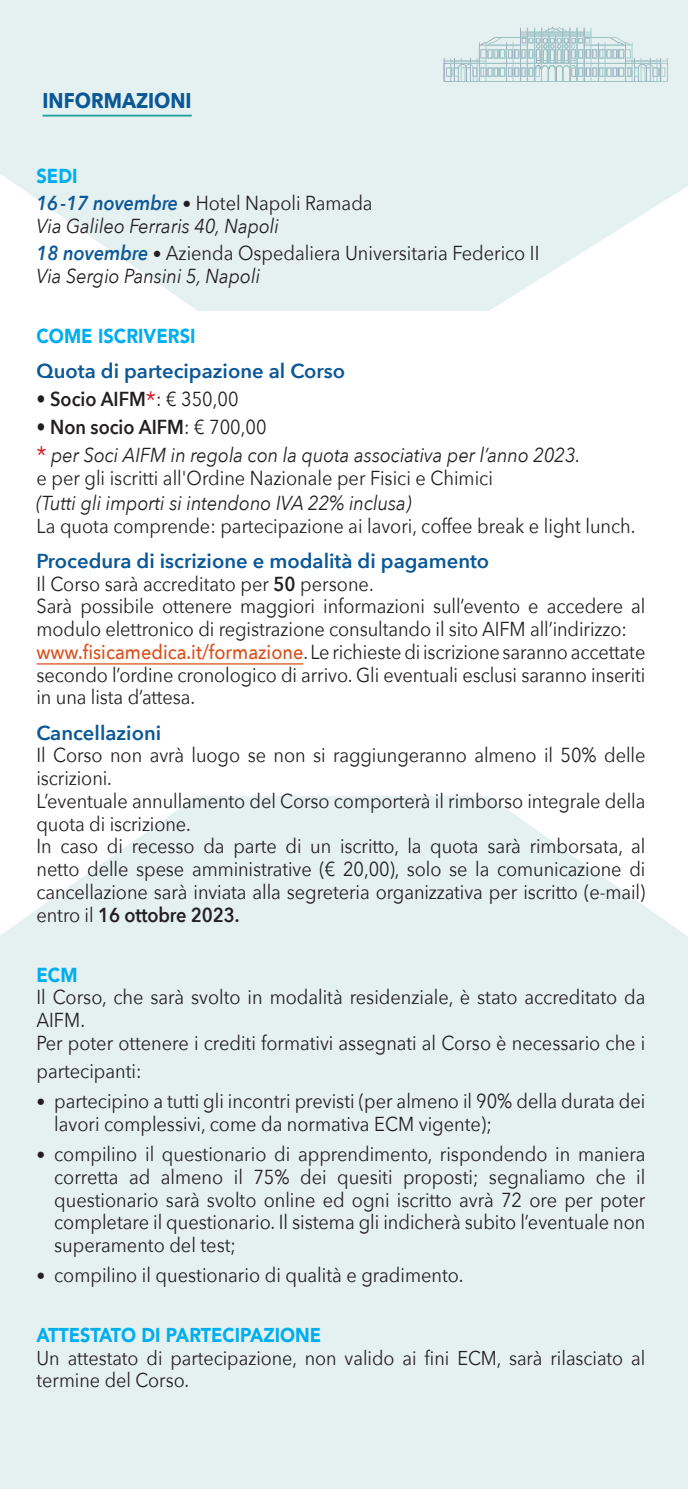
<style>
.page{position:relative;width:688px;height:1489px;background:#fff}
.page>*{position:absolute;margin:0;border:0;box-sizing:border-box;transform-origin:0 0}
.t1{font:700 21.25px "Avenir Next";color:#0b5897;scale:.9 1}
.t2{font:20.25px/22.8px "Avenir Next";letter-spacing:-.005em;color:#231f20;scale:.9 1}
.t3{font:italic 20.25px/22.8px "Avenir Next";color:#231f20;scale:.9 1}
.t4{font:600 20.25px "Avenir Next";color:#0b5897}
.t5{font:900 20.25px "Avenir";color:#00aeef;scale:.9 1}
.t6{font:20px/22.5px "Avenir Next";color:#231f20;scale:.9 1}
.t7{font:900 20px "Avenir";color:#00aeef;scale:.9 1}
.s1{font-weight:600;color:#0b5897}
.s2{font-style:normal;font-size:17.5px}
.s3{font-style:normal}
.s4{font-weight:600;font-style:italic;color:#0b5897}
.s5{font-size:17.5px}
.s6{font-style:italic}
.s7{font-weight:600}
.s8{font-size:25.25px;color:#d51f2c}
.s9{font-weight:600;font-style:normal}
.s10{font-style:normal;font-size:25.25px;color:#d51f2c}
.s11{font-weight:500;color:#da511d}
.s12{font-size:17.75px}
</style>
<div class="page">
<svg style="left:0;top:0;width:687px;height:311px;background:#e8f1f1"></svg>
<div style="left:0;top:796px;width:687px;height:692px;background:#e5f0f0"></div>
<svg style="left:443px;top:27px;width:224px;height:55px;background:#ccdee0"></svg>
<hr style="left:43px;top:115px;width:149px;height:1px;background:#24a29e">
<hr style="left:36px;top:663px;width:267px;height:1px;background:#da511d">
<p class="t1" style="left:43px;top:82px;width:167px">INFORMAZIONI</p>
<p class="t5" style="left:36px;top:158px;width:47px">SEDI</p>
<p class="t3" style="left:36px;top:191px;width:375px"><span class="s1">16-17 novembre</span> <span class="s2">•</span> <span class="s3">Hotel Napoli Ramada<br></span>Via Galileo Ferraris 40, Napoli</p>
<p class="t2" style="left:36px;top:241px;width:560px"><span class="s4">18 novembre</span> <span class="s5">•</span> Azienda Ospedaliera Universitaria Federico II<br><span class="s6">Via Sergio Pansini 5, Napoli</span></p>
<p class="t5" style="left:36px;top:318px;width:178px">COME ISCRIVERSI</p>
<p class="t4" style="left:36px;top:354px;width:310px">Quota di partecipazione al Corso</p>
<p class="t2" style="left:36px;top:387px;width:226px">• <span class="s7">Socio AIFM</span><span class="s8">*</span>: € 350,00</p>
<p class="t3" style="left:36px;top:412px;width:605px;line-height:27.8px"><span class="s3">•</span> <span class="s9">Non socio AIFM</span><span class="s3">: € 700,00<br></span><span class="s10">*</span> per Soci AIFM in regola con la quota associativa per l’anno 2023.</p>
<p class="t2" style="left:36px;top:465px;width:508px">e per gli iscritti all'Ordine Nazionale per Fisici e Chimici</p>
<p class="t3" style="left:36px;top:490px;width:418px">(Tutti gli importi si intendono IVA 22% inclusa)</p>
<p class="t2" style="left:36px;top:513px;width:667px">La quota comprende: partecipazione ai lavori, coffee break e light lunch.</p>
<p class="t2" style="left:36px;top:548px;width:678px"><span class="s1">Procedura di iscrizione e modalità di pagamento<br></span>Il Corso sarà accreditato per <span class="s7">50</span> persone.<br>Sarà possibile ottenere maggiori informazioni sull’evento e accedere al modulo elettronico di registrazione consultando il sito AIFM all’indirizzo: <span class="s11">www.fisicamedica.it/formazione</span>. Le richieste di iscrizione saranno accettate secondo l’ordine cronologico di arrivo. Gli eventuali esclusi saranno inseriti in una lista d’attesa.</p>
<p class="t4" style="left:36px;top:715px;width:126px">Cancellazioni</p>
<p class="t2" style="left:36px;top:743px;width:678px">Il Corso non avrà luogo se non si raggiungeranno almeno il 50% delle iscrizioni.<br>L’eventuale annullamento del Corso comporterà il rimborso integrale della quota di iscrizione.<br>In caso di recesso da parte di un iscritto, la quota sarà rimborsata, al netto delle spese amministrative (€ 20,00), solo se la comunicazione di cancellazione sarà inviata alla segreteria organizzativa per iscritto (e-mail) entro il <span class="s7">16 ottobre 2023.</span></p>
<p class="t5" style="left:36px;top:957px;width:47px">ECM</p>
<p class="t2" style="left:36px;top:985px;width:678px">Il Corso, che sarà svolto in modalità residenziale, è stato accreditato da<br>AIFM.<br>Per poter ottenere i crediti formativi assegnati al Corso è necessario che i</p>
<p class="t2" style="left:36px;top:1058px;width:118px">partecipanti:</p>
<p class="t2" style="left:54px;top:1088px;width:658px;text-indent:-18px"><span class="s12">•</span> partecipino a tutti gli incontri previsti (per almeno il 90% della durata dei lavori complessivi, come da normativa ECM vigente);</p>
<p class="t2" style="left:54px;top:1141px;width:658px;text-align:justify;text-indent:-18px"><span class="s12">•</span> compilino il questionario di apprendimento, rispondendo in maniera corretta ad almeno il 75% dei quesiti proposti; segnaliamo che il questionario sarà svolto online ed ogni iscritto avrà 72 ore per poter completare il questionario. Il sistema gli indicherà subito l’eventuale non superamento del test;</p>
<p class="t2" style="left:36px;top:1262px;width:476px"><span class="s12">•</span> compilino il questionario di qualità e gradimento.</p>
<p class="t7" style="left:36px;top:1317px;width:317px">ATTESTATO DI PARTECIPAZIONE</p>
<p class="t6" style="left:36px;top:1345px;width:677px">Un attestato di partecipazione, non valido ai fini ECM, sarà rilasciato al termine del Corso.</p>
</div>
